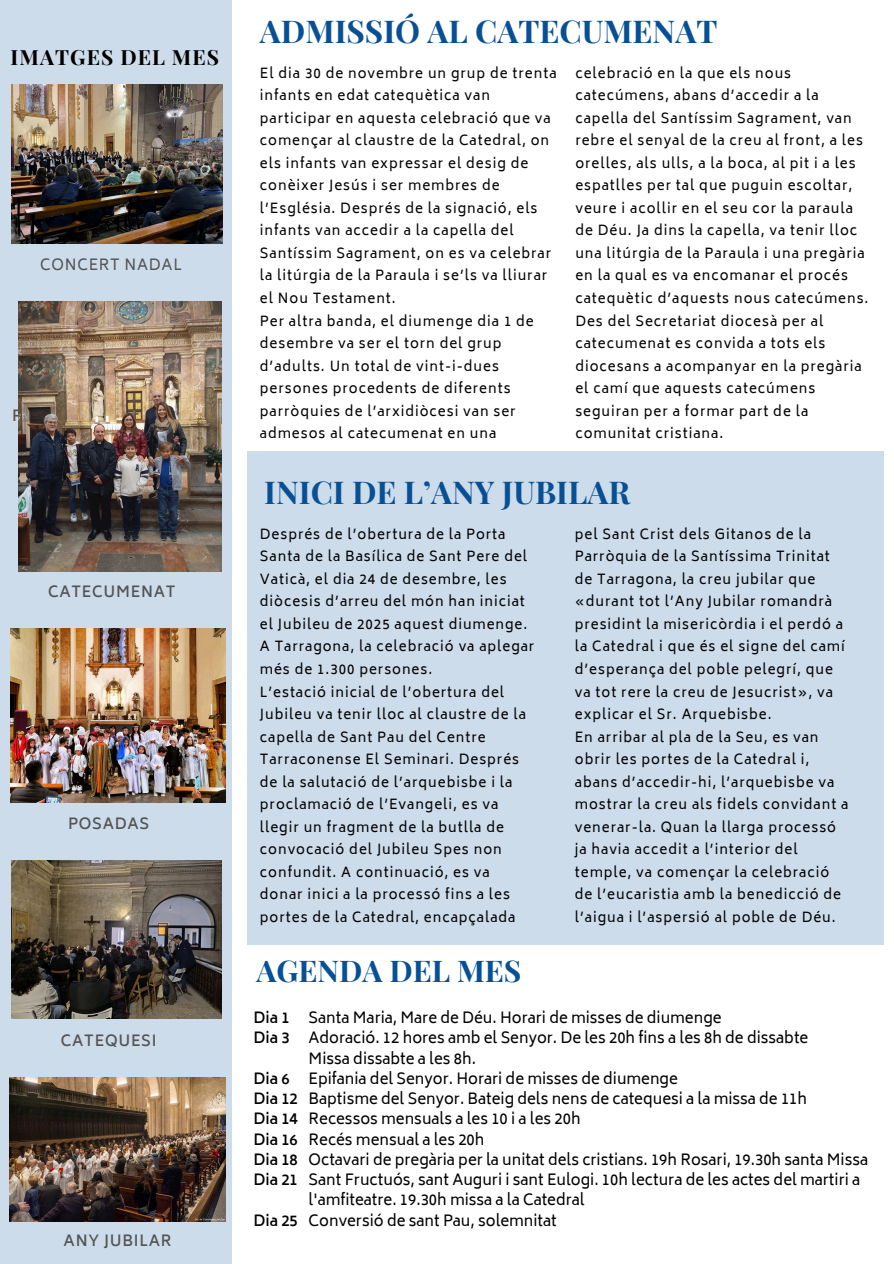
<style>
.page{position:relative;width:894px;height:1264px;background:#fff}
.page>*{position:absolute;margin:0;border:0;box-sizing:border-box;transform-origin:0 0}
.t1{font:700 31.5px "Playfair Display";color:#075096}
.t2{font:700 30px "Playfair Display";color:#075096}
.t3{font:700 21px "Playfair Display";letter-spacing:.05em;color:#000}
.t4{font:15px/20.2px "Biryani";color:#000}
.t5{font:600 15px/20.2px "Biryani";color:#000}
.t6{font:600 15px "Biryani";letter-spacing:.05em;color:#545454}
.t7{font:15px "Biryani";letter-spacing:.05em;color:#545454}
.t8{font:13.5px/22.5px "Biryani";letter-spacing:.07em;color:#000}
</style>
<div class="page">
<div style="left:0;top:0;width:232px;height:1263px;background:#cddcea"></div>
<img style="left:11px;top:628px;width:214px;height:174px">
<img style="left:12px;top:85px;width:210px;height:158px">
<img style="left:11px;top:860px;width:211px;height:158px">
<img style="left:19px;top:301px;width:202px;height:270px">
<div style="left:247px;top:451px;width:636px;height:494px;background:#cddcea"></div>
<img style="left:9px;top:1077px;width:216px;height:144px">
<p class="t3" style="left:11px;top:42px;width:210px">IMATGES DEL MES</p>
<h4 class="t7" style="left:40px;top:256px;width:143px">CONCERT NADAL</h4>
<h3 class="t6" style="left:48px;top:583px;width:129px">CATECUMENAT</h3>
<p class="t6" style="left:68px;top:815px;width:83px">POSADAS</p>
<p class="t6" style="left:61px;top:1032px;width:97px">CATEQUESI</p>
<h3 class="t6" style="left:64px;top:1231px;width:109px">ANY JUBILAR</h3>
<p class="t1" style="left:260px;top:9px;width:459px">ADMISSIÓ AL CATECUMENAT</p>
<p class="t8" style="left:260px;top:62px;width:298px">El dia 30 de novembre un grup de trenta infants en edat catequètica van participar en aquesta celebració que va començar al claustre de la Catedral, on els infants van expressar el desig de conèixer Jesús i ser membres de l’Església. Després de la signació, els infants van accedir a la capella del Santíssim Sagrament, on es va celebrar la litúrgia de la Paraula i se’ls va lliurar el Nou Testament.</p>
<p class="t8" style="left:260px;top:309px;width:275px">Per altra banda, el diumenge dia 1 de desembre va ser el torn del grup d’adults. Un total de vint-i-dues persones procedents de diferents parròquies de l’arxidiòcesi van ser admesos al catecumenat en una</p>
<p class="t8" style="left:575px;top:62px;width:294px">celebració en la que els nous catecúmens, abans d’accedir a la capella del Santíssim Sagrament, van rebre el senyal de la creu al front, a les orelles, als ulls, a la boca, al pit i a les espatlles per tal que puguin escoltar, veure i acollir en el seu cor la paraula de Déu. Ja dins la capella, va tenir lloc una litúrgia de la Paraula i una pregària en la qual es va encomanar el procés catequètic d’aquests nous catecúmens.</p>
<h1 class="t8" style="left:575px;top:309px;width:287px">Des del Secretariat diocesà per al catecumenat es convida a tots els diocesans a acompanyar en la pregària el camí que aquests catecúmens seguiran per a formar part de la comunitat cristiana.</h1>
<h3 class="t1" style="left:264px;top:470px;width:367px">INICI DE L’ANY JUBILAR</h3>
<h3 class="t8" style="left:574px;top:523px;width:271px">pel Sant Crist dels Gitanos de la Parròquia de la Santíssima Trinitat de Tarragona, la creu jubilar que «durant tot l’Any Jubilar romandrà presidint la misericòrdia i el perdó a la Catedral i que és el signe del camí d’esperança del poble pelegrí, que va tot rere la creu de Jesucrist», va explicar el Sr. Arquebisbe.</h3>
<p class="t8" style="left:574px;top:725px;width:275px">En arribar al pla de la Seu, es van obrir les portes de la Catedral i, abans d’accedir-hi, l’arquebisbe va mostrar la creu als fidels convidant a venerar-la. Quan la llarga processó ja havia accedit a l’interior del temple, va començar la celebració de l’eucaristia amb la benedicció de l’aigua i l’aspersió al poble de Déu.</p>
<h3 class="t8" style="left:260px;top:523px;width:276px">Després de l’obertura de la Porta Santa de la Basílica de Sant Pere del Vaticà, el dia 24 de desembre, les diòcesis d’arreu del món han iniciat el Jubileu de 2025 aquest diumenge.<br>A Tarragona, la celebració va aplegar més de 1.300 persones.</h3>
<p class="t8" style="left:260px;top:680px;width:267px">L’estació inicial de l’obertura del Jubileu va tenir lloc al claustre de la capella de Sant Pau del Centre Tarraconense El Seminari. Després de la salutació de l’arquebisbe i la proclamació de l’Evangeli, es va llegir un fragment de la butlla de convocació del Jubileu Spes non confundit. A continuació, es va donar inici a la processó fins a les portes de la Catedral, encapçalada</p>
<h3 class="t2" style="left:256px;top:949px;width:266px">AGENDA DEL MES</h3>
<h1 class="t4" style="left:308px;top:1007px;width:561px">Santa Maria, Mare de Déu. Horari de misses de diumenge<br>Adoració. 12 hores amb el Senyor. De les 20h fins a les 8h de dissabte<br>Missa dissabte a les 8h.<br>Epifania del Senyor. Horari de misses de diumenge<br>Baptisme del Senyor. Bateig dels nens de catequesi a la missa de 11h Recessos mensuals a les 10 i a les 20h<br>Recés mensual a les 20h<br>Octavari de pregària per la unitat dels cristians. 19h Rosari, 19.30h santa Missa Sant Fructuós, sant Auguri i sant Eulogi. 10h lectura de les actes del martiri a l'amfiteatre. 19.30h missa a la Catedral<br>Conversió de sant Pau, solemnitat</h1>
<p class="t5" style="left:253px;top:1007px;width:38px">Dia 1<br>Dia 3</p>
<p class="t5" style="left:253px;top:1068px;width:46px">Dia 6<br>Dia 12<br>Dia 14<br>Dia 16<br>Dia 18<br>Dia 21</p>
<p class="t5" style="left:253px;top:1210px;width:46px">Dia 25</p>
</div>
